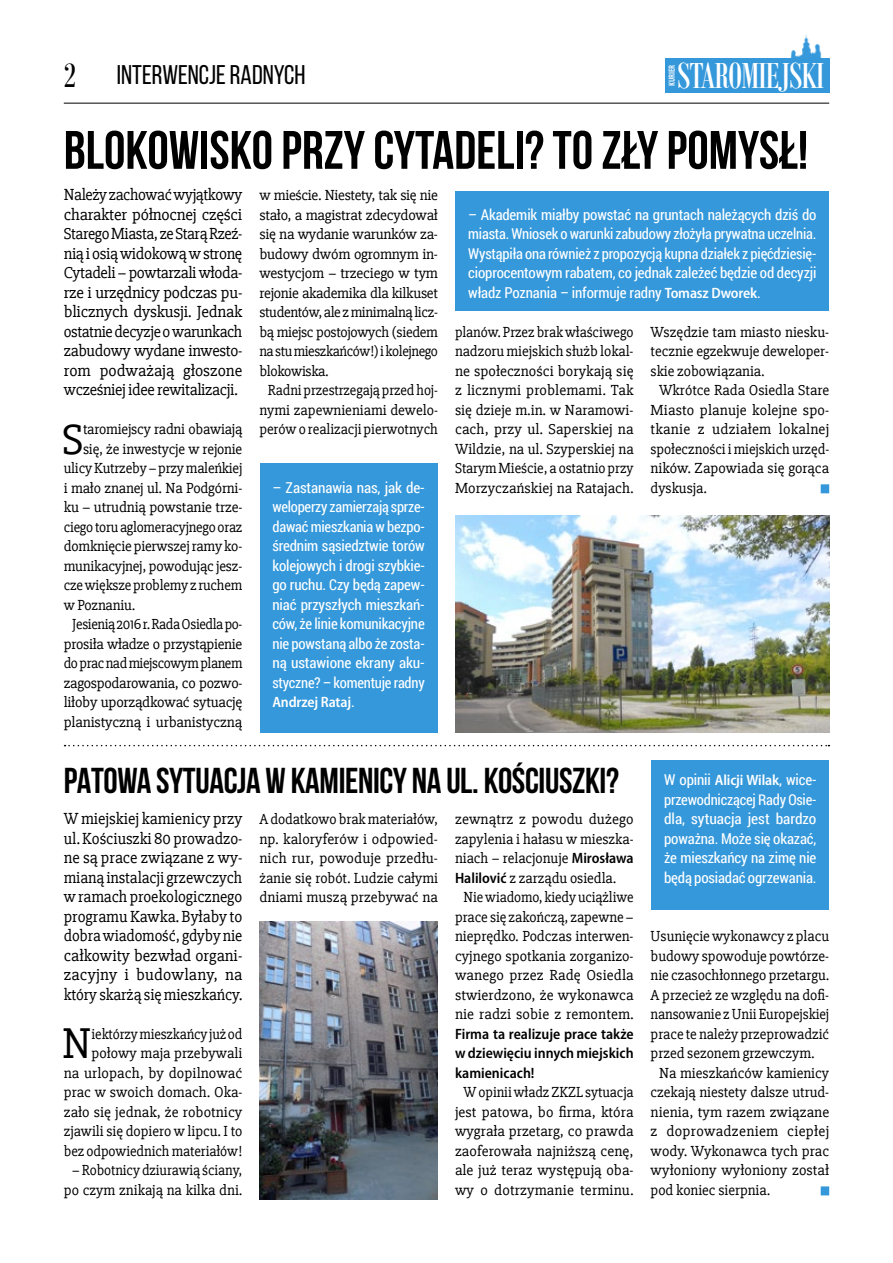
<style>
.page{position:relative;width:893px;height:1263px;background:#fff}
.page>*{position:absolute;margin:0;border:0;box-sizing:border-box;transform-origin:0 0}
.t1{font:700 54px "Bebas Neue";color:#000}
.t2{font:44.25px "Slabo 27 px";color:#000}
.t3{font:39px "Bodoni MT Condensed";letter-spacing:-.025em;color:#fff}
.t4{font:700 36px "Bebas Neue";letter-spacing:-.01em;color:#000}
.t5{font:36px "Bodoni MT Condensed";color:#000}
.t6{font:27px "Bebas Neue";color:#000}
.t7{font:16.5px/19.5px "Slabo 27 px";color:#000;text-align:justify}
.t8{font:15px/19.5px "Slabo 27 px";color:#000;text-align:justify}
.t9{font:15px/19.5px "Roboto Condensed";letter-spacing:-.01em;color:#fff;text-align:justify}
.t10{font:15px "Slabo 27 px";letter-spacing:-.02em;color:#000}
.t11{font:15px "Slabo 27 px";letter-spacing:-.025em;color:#000}
.t12{font:600 semi-condensed 15px/19.5px "Myriad Pro";color:#000;text-align:justify}
.t13{font:15px "Slabo 27 px";letter-spacing:.02em;color:#000}
.t14{font:600 semi-condensed 15px "Myriad Pro";letter-spacing:-.01em;color:#fff}
.t15{font:600 condensed 9px "Myriad Pro";letter-spacing:-.005em;color:#fff}
.s1{font-family:"Myriad Pro";font-weight:600;font-stretch:semi-condensed}
.s2{font-family:"Roboto Condensed";font-weight:400;font-stretch:normal}
</style>
<div class="page">
<hr style="left:64px;top:103px;width:765px;height:1px;background:#000">
<img style="left:455px;top:515px;width:374px;height:218px">
<img style="left:260px;top:922px;width:177px;height:277px">
<img style="left:791px;top:35px;width:32px;height:24px">
<div style="left:665px;top:59px;width:164px;height:34px;background:#3498db"></div>
<svg style="left:65px;top:745px;width:764px;height:1px"></svg>
<div style="left:821px;top:484px;width:8px;height:9px;background:#3498db"></div>
<div style="left:821px;top:1186px;width:8px;height:9px;background:#3498db"></div>
<div style="left:455px;top:191px;width:374px;height:120px;background:#3498db"></div>
<div style="left:260px;top:463px;width:177px;height:270px;background:#3498db"></div>
<div style="left:651px;top:760px;width:178px;height:150px;background:#3498db"></div>
<h3 class="t5" style="left:64px;top:54px;width:14px">2</h3>
<p class="t15" style="left:667px;top:86px;width:23px;rotate:-90deg">KURIER</p>
<h3 class="t3" style="left:677px;top:52px;width:149px">STAROMIEJSKI</h3>
<h3 class="t6" style="left:117px;top:60px;width:190px">INTERWENCJE RADNYCH</h3>
<h1 class="t1" style="left:64px;top:121px;width:746px">BLOKOWISKO PRZY CYTADELI? TO ZŁY POMYSŁ!</h1>
<p class="t7" style="left:64px;top:185px;width:180px">Należy zachować wyjątkowy charakter północnej części Starego Miasta, ze Starą Rzeź&shy;nią i osią widokową w stronę Cytadeli – powtarzali włoda&shy;rze i urzędnicy podczas pu&shy;blicznych dyskusji. Jednak ostatnie decyzje o warunkach zabudowy wydane inwesto&shy;rom podważają głoszone wcześniej idee rewitalizacji.</p>
<h2 class="t2" style="left:62px;top:413px;width:23px">S</h2>
<p class="t8" style="left:83px;top:419px;width:161px">taromiejscy radni obawiają</p>
<p class="t10" style="left:259px;top:187px;width:180px">w mieście. Niestety, tak się nie</p>
<p class="t8" style="left:259px;top:205px;width:180px">stało, a magistrat zdecydował</p>
<p class="t8" style="left:259px;top:224px;width:180px">się na wydanie warunków za-</p>
<p class="t8" style="left:259px;top:244px;width:180px">budowy dwóm ogromnym in-</p>
<p class="t8" style="left:259px;top:263px;width:180px">westycjom – trzeciego w tym</p>
<p class="t10" style="left:259px;top:284px;width:180px">rejonie akademika dla kilkuset</p>
<p class="t10" style="left:259px;top:304px;width:180px">studentów, ale z minimalną licz-</p>
<p class="t10" style="left:259px;top:323px;width:180px">bą miejsc postojowych (siedem</p>
<p class="t11" style="left:259px;top:343px;width:180px">na stu mieszkańców!) i kolejnego</p>
<p class="t10" style="left:259px;top:362px;width:71px">blokowiska.</p>
<p class="t8" style="left:268px;top:380px;width:172px">Radni przestrzegają przed hoj-</p>
<p class="t8" style="left:259px;top:400px;width:180px">nymi zapewnieniami dewelo-</p>
<p class="t8" style="left:259px;top:419px;width:180px">perów o realizacji pierwotnych</p>
<p class="t9" style="left:468px;top:204px;width:350px">– Akademik miałby powstać na gruntach należących dziś do miasta. Wniosek o warunki zabudowy złożyła prywatna uczelnia.<br>Wystąpiła ona również z propozycją kupna działek z pięćdziesię&shy;cioprocentowym rabatem, co jednak zależeć będzie od decyzji władz Poznania – informuje radny <span class="s1">Tomasz Dworek</span>.</p>
<p class="t8" style="left:455px;top:322px;width:180px">planów. Przez brak właściwego nadzoru miejskich służb lokal&shy;ne społeczności borykają się z licznymi problemami. Tak się dzieje m.in. w Naramowi&shy;cach, przy ul. Saperskiej na Wildzie, na ul. Szyperskiej na Starym Mieście, a ostatnio przy Morzyczańskiej na Ratajach.</p>
<p class="t8" style="left:651px;top:322px;width:180px">Wszędzie tam miasto niesku-</p>
<p class="t8" style="left:651px;top:341px;width:180px">tecznie egzekwuje deweloper-</p>
<p class="t8" style="left:651px;top:361px;width:115px">skie zobowiązania.</p>
<p class="t8" style="left:659px;top:380px;width:172px">Wkrótce Rada Osiedla Stare</p>
<p class="t8" style="left:651px;top:400px;width:180px">Miasto planuje kolejne spo-</p>
<p class="t8" style="left:651px;top:419px;width:180px">tkanie z udziałem lokalnej</p>
<p class="t8" style="left:651px;top:439px;width:180px">społeczności i miejskich urzęd-</p>
<p class="t8" style="left:651px;top:458px;width:180px">ników. Zapowiada się gorąca</p>
<p class="t8" style="left:651px;top:478px;width:58px">dyskusja.</p>
<p class="t8" style="left:83px;top:439px;width:161px">się, że inwestycje w rejonie</p>
<p class="t8" style="left:64px;top:458px;width:180px">ulicy Kutrzeby – przy maleńkiej</p>
<p class="t8" style="left:64px;top:478px;width:180px">i mało znanej ul. Na Podgórni-</p>
<p class="t8" style="left:64px;top:497px;width:180px">ku – utrudnią powstanie trze-</p>
<p class="t8" style="left:64px;top:517px;width:180px">ciego toru aglomeracyjnego oraz</p>
<p class="t8" style="left:64px;top:536px;width:180px">domknięcie pierwszej ramy ko-</p>
<p class="t8" style="left:64px;top:556px;width:180px">munikacyjnej, powodując jesz-</p>
<p class="t8" style="left:64px;top:575px;width:180px">cze większe problemy z ruchem</p>
<p class="t8" style="left:64px;top:595px;width:73px">w Poznaniu.</p>
<p class="t11" style="left:72px;top:616px;width:172px">Jesienią 2016 r. Rada Osiedla po-</p>
<p class="t10" style="left:64px;top:635px;width:180px">prosiła władze o przystąpienie</p>
<p class="t11" style="left:64px;top:655px;width:180px">do prac nad miejscowym planem</p>
<p class="t8" style="left:64px;top:673px;width:180px">zagospodarowania, co pozwo-</p>
<p class="t8" style="left:64px;top:692px;width:180px">liłoby uporządkować sytuację</p>
<p class="t8" style="left:64px;top:712px;width:180px">planistyczną i urbanistyczną</p>
<p class="t9" style="left:272px;top:477px;width:154px">– Zastanawia nas, jak de&shy;weloperzy zamierzają sprze&shy;dawać mieszkania w bezpo&shy;średnim sąsiedztwie torów kolejowych i drogi szybkie&shy;go ruchu. Czy będą zapew&shy;niać przyszłych mieszkań&shy;ców, że linie komunikacyjne nie powstaną albo że zosta&shy;ną ustawione ekrany aku&shy;styczne? – komentuje radny</p>
<p class="t14" style="left:272px;top:694px;width:84px">Andrzej Rataj<span class="s2">.</span></p>
<h3 class="t4" style="left:64px;top:761px;width:557px">PATOWA SYTUACJA W KAMIENICY NA UL. KOŚCIUSZKI?</h3>
<p class="t7" style="left:64px;top:809px;width:180px">W miejskiej kamienicy przy ul. Kościuszki 80 prowadzo&shy;ne są prace związane z wy&shy;mianą instalacji grzewczych w ramach proekologicznego programu Kawka. Byłaby to dobra wiadomość, gdyby nie całkowity bezwład organi&shy;zacyjny i budowlany, na który skarżą się mieszkańcy.</p>
<h2 class="t2" style="left:62px;top:1018px;width:31px">N</h2>
<p class="t8" style="left:259px;top:809px;width:180px">A dodatkowo brak materiałów, np. kaloryferów i odpowied&shy;nich rur, powoduje przedłu&shy;żanie się robót. Ludzie całymi dniami muszą przebywać na</p>
<p class="t8" style="left:455px;top:809px;width:180px">zewnątrz z powodu dużego</p>
<p class="t8" style="left:455px;top:829px;width:180px">zapylenia i hałasu w mieszka-</p>
<p class="t8" style="left:455px;top:848px;width:180px">niach – relacjonuje <span class="s1">Mirosława</span></p>
<p class="t8" style="left:455px;top:868px;width:163px"><span class="s1">Halilović</span> z zarządu osiedla.</p>
<p class="t8" style="left:463px;top:887px;width:172px">Nie wiadomo, kiedy uciążliwe</p>
<p class="t8" style="left:455px;top:907px;width:180px">prace się zakończą, zapewne –</p>
<p class="t8" style="left:455px;top:926px;width:180px">nieprędko. Podczas interwen-</p>
<p class="t8" style="left:455px;top:946px;width:180px">cyjnego spotkania zorganizo-</p>
<p class="t8" style="left:455px;top:965px;width:180px">wanego przez Radę Osiedla</p>
<p class="t8" style="left:455px;top:985px;width:180px">stwierdzono, że wykonawca</p>
<p class="t8" style="left:455px;top:1004px;width:180px">nie radzi sobie z remontem.</p>
<p class="t12" style="left:455px;top:1024px;width:180px">Firma ta realizuje prace także w dziewięciu innych miejskich kamienicach!</p>
<p class="t8" style="left:455px;top:1082px;width:180px;text-align:center">W opinii władz ZKZL sytuacja jest patowa, bo firma, która wygrała przetarg, co prawda zaoferowała najniższą cenę, ale już teraz występują oba&shy;wy o dotrzymanie terminu.</p>
<p class="t8" style="left:64px;top:1024px;width:180px;text-align:right">iektórzy mieszkańcy już od połowy maja przebywali<br>na urlopach, by dopilnować prac w swoich domach. Oka&shy;zało się jednak, że robotnicy zjawili się dopiero w lipcu. I to bez odpowiednich materiałów!</p>
<p class="t8" style="left:64px;top:1160px;width:180px;text-align:center">– Robotnicy dziurawią ściany, po czym znikają na kilka dni.</p>
<p class="t9" style="left:664px;top:770px;width:154px">W opinii <span class="s1">Alicji Wilak</span>, wice&shy;przewodniczącej Rady Osie&shy;dla, sytuacja jest bardzo poważna. Może się okazać, że mieszkańcy na zimę nie będą posiadać ogrzewania.</p>
<p class="t8" style="left:651px;top:926px;width:180px">Usunięcie wykonawcy z placu</p>
<p class="t8" style="left:651px;top:946px;width:180px">budowy spowoduje powtórze-</p>
<p class="t8" style="left:651px;top:965px;width:180px">nie czasochłonnego przetargu.</p>
<p class="t8" style="left:651px;top:985px;width:180px">A przecież ze względu na dofi-</p>
<p class="t8" style="left:651px;top:1004px;width:180px">nansowanie z Unii Europejskiej</p>
<p class="t8" style="left:651px;top:1024px;width:180px">prace te należy przeprowadzić</p>
<p class="t8" style="left:651px;top:1043px;width:165px">przed sezonem grzewczym.</p>
<p class="t8" style="left:659px;top:1063px;width:172px">Na mieszkańców kamienicy</p>
<p class="t8" style="left:651px;top:1082px;width:180px">czekają niestety dalsze utrud-</p>
<p class="t8" style="left:651px;top:1102px;width:180px">nienia, tym razem związane</p>
<p class="t13" style="left:651px;top:1123px;width:180px">z doprowadzeniem ciepłej</p>
<p class="t8" style="left:651px;top:1141px;width:180px">wody. Wykonawca tych prac</p>
<p class="t8" style="left:651px;top:1160px;width:180px">wyłoniony wyłoniony został</p>
<p class="t8" style="left:651px;top:1180px;width:121px">pod koniec sierpnia.</p>
</div>
